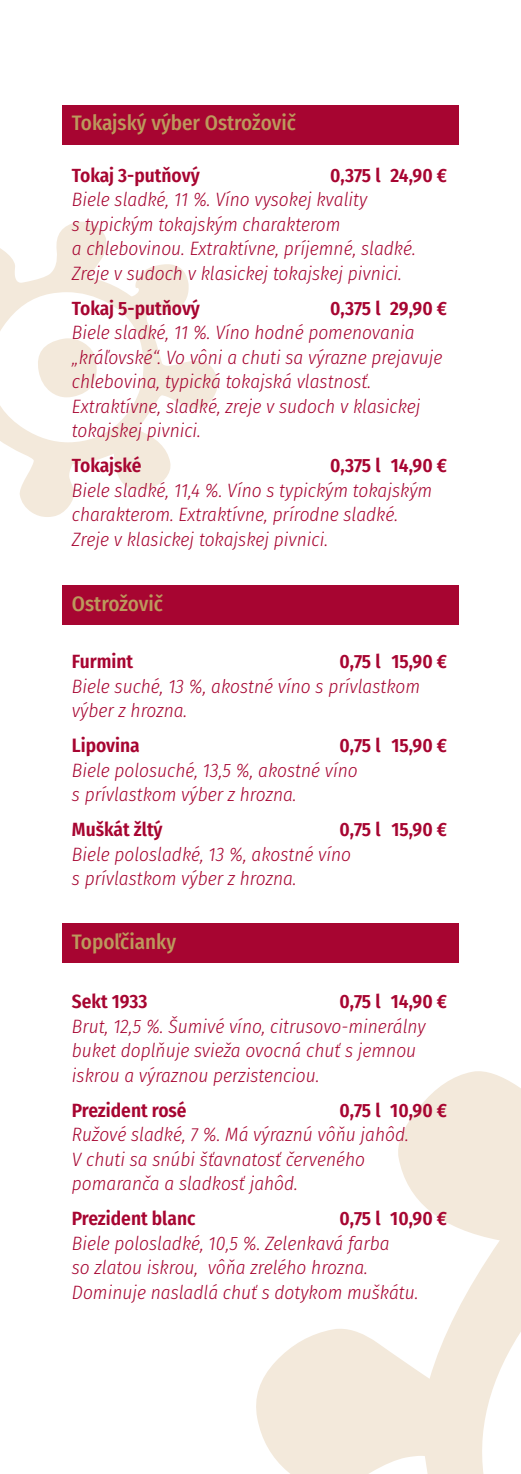
<style>
.page{position:relative;width:521px;height:1474px;background:#fff}
.page>*{position:absolute;margin:0;border:0;box-sizing:border-box;transform-origin:0 0}
.t1{font:500 21px "Fira Sans Condensed";color:#bc995c}
.t2{font:italic 300 19.25px/24.5px "Fira Sans Condensed";color:#a70531}
.t3{font:600 19.25px "Fira Sans Condensed";color:#a70531}
</style>
<div class="page">
<svg style="left:256px;top:1071px;width:265px;height:402px"></svg>
<svg style="left:0;top:222px;width:218px;height:295px"></svg>
<div style="left:62px;top:105px;width:397px;height:40px;background:#a70531"></div>
<div style="left:62px;top:585px;width:397px;height:40px;background:#a70531"></div>
<div style="left:62px;top:923px;width:397px;height:40px;background:#a70531"></div>
<p class="t1" style="left:72px;top:106px;width:225px">Tokajský výber Ostrožovič</p>
<p class="t3" style="left:72px;top:159px;width:129px">Tokaj 3-putňový</p>
<p class="t3" style="left:330px;top:159px;width:118px">0,375 l 24,90 €</p>
<p class="t2" style="left:72px;top:187px;width:345px">Biele sladké, 11 %. Víno vysokej kvality<br>s typickým tokajským charakterom<br>a chlebovinou. Extraktívne, príjemné, sladké.<br>Zreje v sudoch v klasickej tokajskej pivnici.</p>
<p class="t3" style="left:72px;top:292px;width:130px">Tokaj 5-putňový</p>
<p class="t3" style="left:330px;top:292px;width:118px">0,375 l 29,90 €</p>
<p class="t2" style="left:72px;top:320px;width:372px">Biele sladké, 11 %. Víno hodné pomenovania „kráľovské“. Vo vôni a chuti sa výrazne prejavuje chlebovina, typická tokajská vlastnosť.<br>Extraktívne, sladké, zreje v sudoch v klasickej tokajskej pivnici.</p>
<p class="t3" style="left:72px;top:450px;width:71px">Tokajské</p>
<p class="t3" style="left:330px;top:450px;width:118px">0,375 l 14,90 €</p>
<p class="t2" style="left:72px;top:477px;width:362px">Biele sladké, 11,4 %. Víno s typickým tokajským charakterom. Extraktívne, prírodne sladké.<br>Zreje v klasickej tokajskej pivnici.</p>
<p class="t1" style="left:72px;top:586px;width:93px">Ostrožovič</p>
<p class="t3" style="left:72px;top:646px;width:63px">Furmint</p>
<p class="t3" style="left:339px;top:646px;width:109px">0,75 l 15,90 €</p>
<p class="t2" style="left:72px;top:674px;width:350px">Biele suché, 13 %, akostné víno s prívlastkom výber z hrozna.</p>
<p class="t3" style="left:72px;top:730px;width:69px">Lipovina</p>
<p class="t3" style="left:339px;top:730px;width:109px">0,75 l 15,90 €</p>
<p class="t2" style="left:72px;top:758px;width:287px">Biele polosuché, 13,5 %, akostné víno s prívlastkom výber z hrozna.</p>
<p class="t3" style="left:72px;top:814px;width:92px">Muškát žltý</p>
<p class="t3" style="left:339px;top:814px;width:109px">0,75 l 15,90 €</p>
<p class="t2" style="left:72px;top:842px;width:281px">Biele polosladké, 13 %, akostné víno s prívlastkom výber z hrozna.</p>
<p class="t1" style="left:72px;top:924px;width:106px">Topoľčianky</p>
<p class="t3" style="left:72px;top:985px;width:77px">Sekt 1933</p>
<p class="t3" style="left:339px;top:985px;width:109px">0,75 l 14,90 €</p>
<p class="t2" style="left:72px;top:1013px;width:355px">Brut, 12,5 %. Šumivé víno, citrusovo-minerálny buket doplňuje svieža ovocná chuť s jemnou iskrou a výraznou perzistenciou.</p>
<p class="t3" style="left:72px;top:1094px;width:116px">Prezident rosé</p>
<p class="t3" style="left:339px;top:1094px;width:109px">0,75 l 10,90 €</p>
<p class="t2" style="left:72px;top:1122px;width:338px">Ružové sladké, 7 %. Má výraznú vôňu jahôd.<br>V chuti sa snúbi šťavnatosť červeného pomaranča a sladkosť jahôd.</p>
<p class="t3" style="left:72px;top:1202px;width:125px">Prezident blanc</p>
<p class="t3" style="left:339px;top:1202px;width:109px">0,75 l 10,90 €</p>
<p class="t2" style="left:72px;top:1230px;width:348px">Biele polosladké, 10,5 %. Zelenkavá farba<br>so zlatou iskrou, vôňa zrelého hrozna.<br>Dominuje nasladlá chuť s dotykom muškátu.</p>
</div>
